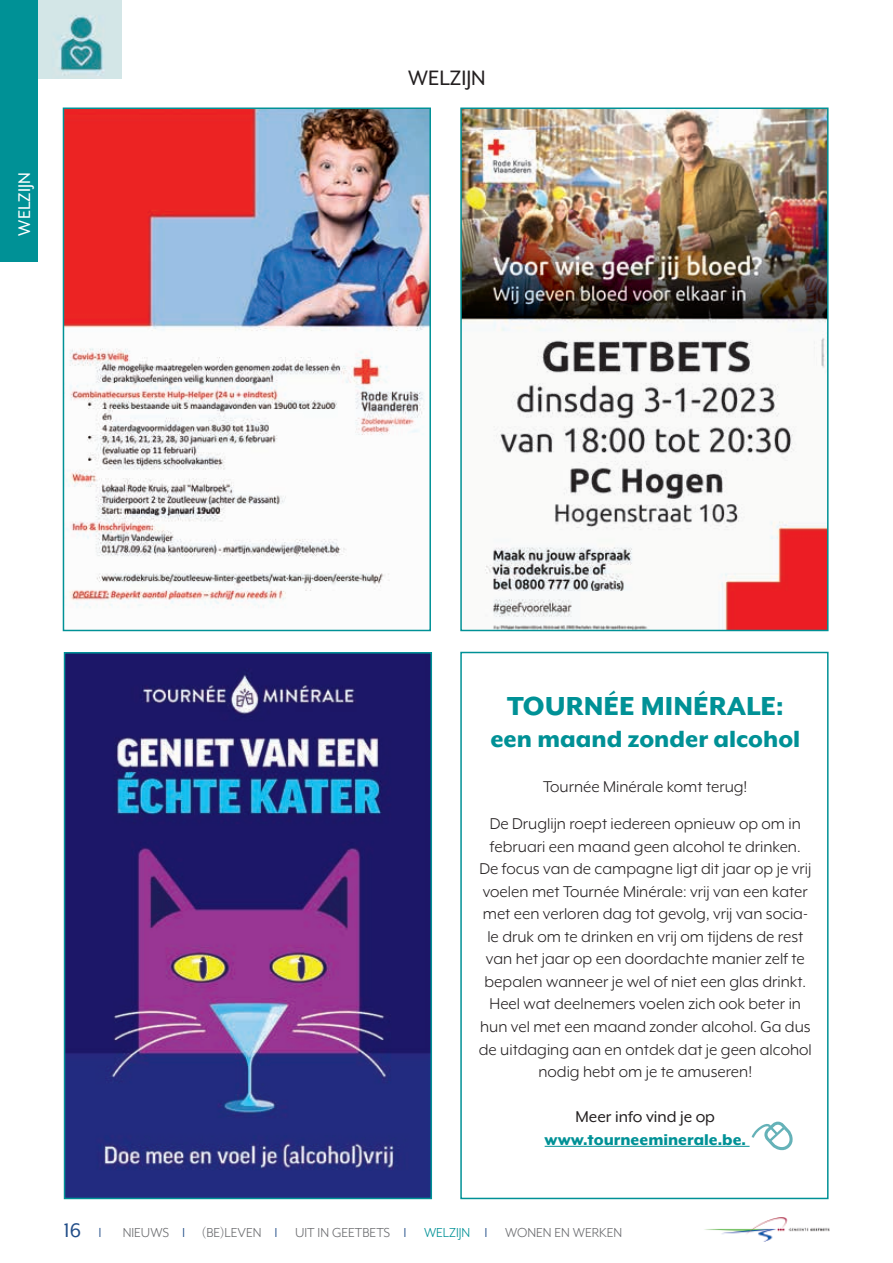
<style>
.page{position:relative;width:893px;height:1263px;background:#fff}
.page>*{position:absolute;margin:0;border:0;box-sizing:border-box;transform-origin:0 0}
.t1{font:800 30px "Mr Eaves XL Mod OT";color:#009196}
.t2{font:800 27px "Mr Eaves XL Mod OT";color:#009196}
.t3{font:24px "Mr Eaves XL Mod OT";color:#231f20}
.t4{font:22.5px "Mr Eaves XL Mod OT";color:#214d88}
.t5{font:19.5px "Mr Eaves XL Mod OT";color:#fff}
.t6{font:18px/22.5px "Mr Eaves XL Mod OT";color:#231f20;text-align:center}
.t7{font:800 18px "Mr Eaves XL Mod OT";color:#009196}
.t8{font:18px "Mr Eaves XL Mod OT";color:#231f20}
.t9{font:15px "Mr Eaves XL Mod OT";color:#6c6d70}
.s1{color:#214d88}
.s2{color:#009196}
</style>
<div class="page">
<img style="left:37px;top:0;width:85px;height:78px">
<div style="left:0;top:0;width:37px;height:261px;background:#009196"></div>
<img style="left:704px;top:1217px;width:126px;height:25px">
<img style="left:66px;top:111px;width:362px;height:497px">
<div style="left:63px;top:108px;width:368px;height:523px;border:2px solid #009196"></div>
<img style="left:67px;top:655px;width:362px;height:541px">
<div style="left:64px;top:652px;width:368px;height:547px;border:2px solid #009196"></div>
<img style="left:463px;top:111px;width:362px;height:517px">
<div style="left:460px;top:108px;width:368px;height:523px;border:2px solid #009196"></div>
<div style="left:460px;top:652px;width:368px;height:547px;border:2px solid #009196"></div>
<hr style="left:545px;top:1146px;width:205px;height:1px;background:#009196">
<svg style="left:752px;top:1121px;width:41px;height:30px"></svg>
<p class="t5" style="left:14px;top:236px;width:64px;rotate:-90deg">WELZIJN</p>
<h3 class="t3" style="left:408px;top:65px;width:79px">WELZIJN</h3>
<h1 class="t1" style="left:507px;top:688px;width:278px">TOURNÉE MINÉRALE:</h1>
<h2 class="t2" style="left:490px;top:723px;width:311px">een maand zonder alcohol</h2>
<p class="t6" style="left:490px;top:768px;width:313px;line-height:37.5px">Tournée Minérale komt terug!<br>De Druglijn roept iedereen opnieuw op om in</p>
<p class="t6" style="left:479px;top:835px;width:334px">februari een maand geen alcohol te drinken.<br>De focus van de campagne ligt dit jaar op je vrij voelen met Tournée Minérale: vrij van een kater met een verloren dag tot gevolg, vrij van socia&shy;le druk om te drinken en vrij om tijdens de rest van het jaar op een doordachte manier zelf te bepalen wanneer je wel of niet een glas drinkt.<br>Heel wat deelnemers voelen zich ook beter in hun vel met een maand zonder alcohol. Ga dus de uitdaging aan en ontdek dat je geen alcohol nodig hebt om je te amuseren!</p>
<p class="t8" style="left:576px;top:1107px;width:141px">Meer info vind je op</p>
<p class="t7" style="left:545px;top:1129px;width:203px">www.tourneeminerale.be.</p>
<p class="t4" style="left:64px;top:1217px;width:19px">16</p>
<p class="t9" style="left:123px;top:1224px;width:501px">NIEUWS <span class="s1">❘</span> (BE)LEVEN <span class="s1">❘</span> UIT IN GEETBETS <span class="s1">❘</span> <span class="s2">WELZIJN</span> <span class="s1">❘</span> WONEN EN WERKEN</p>
</div>
